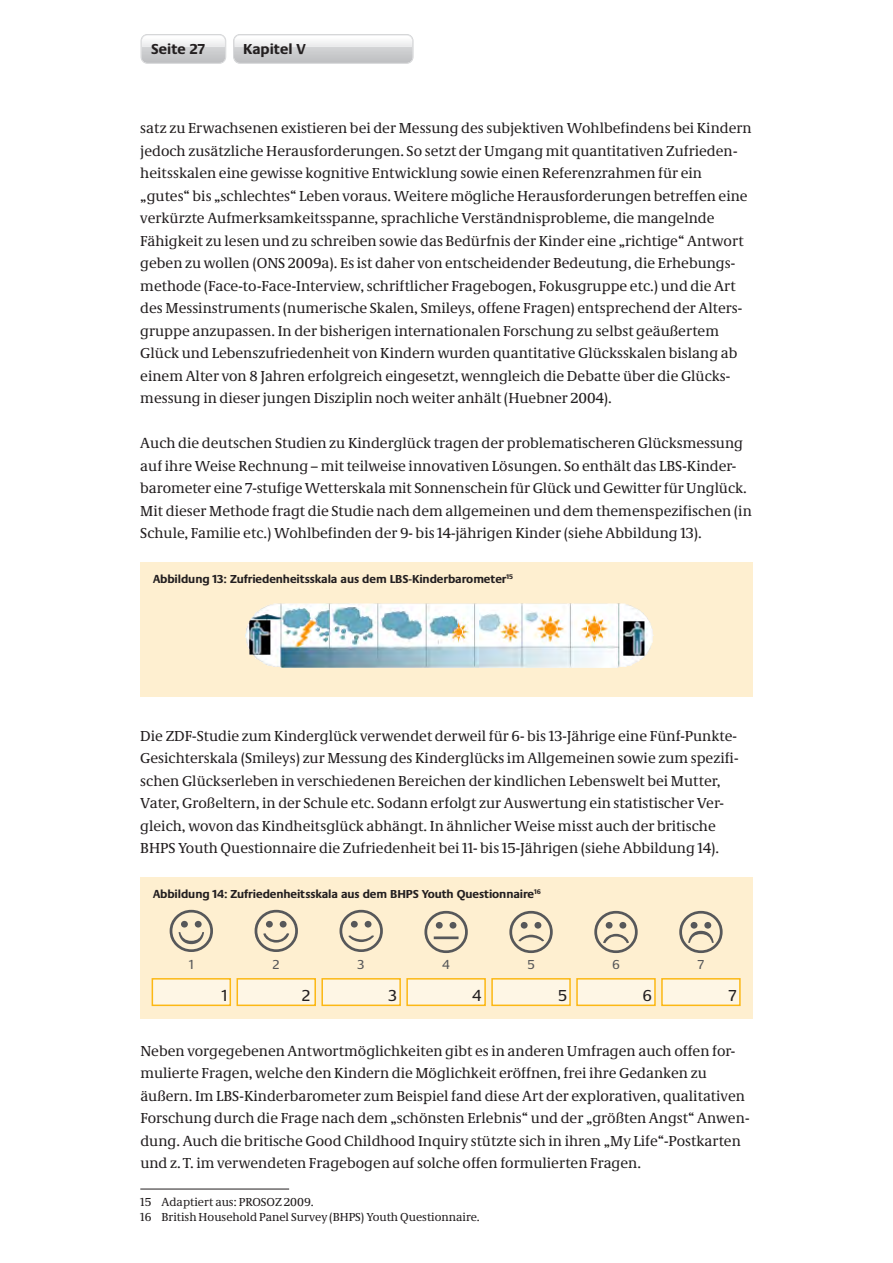
<style>
.page{position:relative;width:893px;height:1263px;background:#fff}
.page>*{position:absolute;margin:0;border:0;box-sizing:border-box;transform-origin:0 0}
.t1{font:16.5px "Neue Praxis";color:#231f20}
.t2{font:15px/22.5px "Neue Demos";color:#231f20}
.t3{font:700 15px "Neue Praxis";color:#231f20}
.t4{font:13.5px "Neue Praxis";color:#57585a}
.t5{font:700 12px "Neue Praxis";letter-spacing:-.01em;color:#231f20}
.t6{font:12px/15px "Neue Demos";color:#231f20}
</style>
<div class="page">
<svg style="left:141px;top:34px;width:85px;height:30px;background:#d4d5d6"></svg>
<img style="left:142px;top:36px;width:83px;height:6px">
<svg style="left:233px;top:34px;width:181px;height:30px"></svg>
<div style="left:140px;top:562px;width:613px;height:135px;background:#feefd0"></div>
<img style="left:245px;top:603px;width:409px;height:65px">
<div style="left:140px;top:877px;width:613px;height:141px;background:#feefd0"></div>
<div style="left:152px;top:978px;width:79px;height:28px;background:#fef6e5;border:2px solid #fcb814"></div>
<div style="left:237px;top:978px;width:79px;height:28px;background:#fef6e5;border:2px solid #fcb814"></div>
<div style="left:321px;top:978px;width:80px;height:28px;background:#fef6e5;border:2px solid #fcb814"></div>
<div style="left:406px;top:978px;width:80px;height:28px;background:#fef6e5;border:2px solid #fcb814"></div>
<div style="left:491px;top:978px;width:80px;height:28px;background:#fef6e5;border:2px solid #fcb814"></div>
<div style="left:576px;top:978px;width:80px;height:28px;background:#fef6e5;border:2px solid #fcb814"></div>
<div style="left:661px;top:978px;width:80px;height:28px;background:#fef6e5;border:2px solid #fcb814"></div>
<svg style="left:170px;top:910px;width:43px;height:42px"></svg>
<svg style="left:339px;top:910px;width:44px;height:42px"></svg>
<svg style="left:424px;top:911px;width:44px;height:42px"></svg>
<svg style="left:679px;top:911px;width:44px;height:42px"></svg>
<svg style="left:509px;top:911px;width:44px;height:42px"></svg>
<svg style="left:594px;top:911px;width:44px;height:42px"></svg>
<svg style="left:255px;top:910px;width:43px;height:42px"></svg>
<hr style="left:140px;top:1189px;width:149px;height:1px;background:#231f20">
<p class="t3" style="left:151px;top:39px;width:55px">Seite 27</p>
<p class="t3" style="left:243px;top:39px;width:64px">Kapitel V</p>
<p class="t2" style="left:140px;top:117px;width:613px">satz zu Erwachsenen existieren bei der Messung des subjektiven Wohlbefindens bei Kindern jedoch zusätzliche Herausforderungen. So setzt der Umgang mit quantitativen Zufrieden&shy;heitsskalen eine gewisse kognitive Entwicklung sowie einen Referenzrahmen für ein „gutes“ bis „schlechtes“ Leben voraus. Weitere mögliche Herausforderungen betreffen eine verkürzte Aufmerksamkeitsspanne, sprachliche Verständnisprobleme, die mangelnde Fähigkeit zu lesen und zu schreiben sowie das Bedürfnis der Kinder eine „richtige“ Antwort geben zu wollen (ONS 2009a). Es ist daher von entscheidender Bedeutung, die Erhebungs&shy;methode (Face-to-Face-Interview, schriftlicher Fragebogen, Fokusgruppe etc.) und die Art des Messinstruments (numerische Skalen, Smileys, offene Fragen) entsprechend der Alters&shy;gruppe anzupassen. In der bisherigen internationalen Forschung zu selbst geäußertem Glück und Lebenszufriedenheit von Kindern wurden quantitative Glücksskalen bislang ab einem Alter von 8 Jahren erfolgreich eingesetzt, wenngleich die Debatte über die Glücks&shy;messung in dieser jungen Disziplin noch weiter anhält (Huebner 2004).</p>
<p class="t2" style="left:140px;top:432px;width:613px">Auch die deutschen Studien zu Kinderglück tragen der problematischeren Glücksmessung auf ihre Weise Rechnung – mit teilweise innovativen Lösungen. So enthält das LBS-Kinder&shy;barometer eine 7-stufige Wetterskala mit Sonnenschein für Glück und Gewitter für Unglück.<br>Mit dieser Methode fragt die Studie nach dem allgemeinen und dem themenspezifischen (in Schule, Familie etc.) Wohlbefinden der 9- bis 14-jährigen Kinder (siehe Abbildung 13).</p>
<p class="t5" style="left:153px;top:572px;width:362px">Abbildung 13: Zufriedenheitsskala aus dem LBS-Kinderbarometer<sup>15</sup></p>
<p class="t2" style="left:140px;top:724px;width:600px">Die ZDF-Studie zum Kinderglück verwendet derweil für 6- bis 13-Jährige eine Fünf-Punkte-Gesichterskala (Smileys) zur Messung des Kinderglücks im Allgemeinen sowie zum spezifi&shy;schen Glückserleben in verschiedenen Bereichen der kindlichen Lebenswelt bei Mutter, Vater, Großeltern, in der Schule etc. Sodann erfolgt zur Auswertung ein statistischer Ver&shy;gleich, wovon das Kindheitsglück abhängt. In ähnlicher Weise misst auch der britische BHPS Youth Questionnaire die Zufriedenheit bei 11- bis 15-Jährigen (siehe Abbildung 14).</p>
<p class="t5" style="left:153px;top:887px;width:389px">Abbildung 14: Zufriedenheitsskala aus dem BHPS Youth Questionnaire<sup>16</sup></p>
<p class="t4" style="left:189px;top:956px;width:6px">1</p>
<p class="t4" style="left:273px;top:956px;width:8px">2</p>
<p class="t4" style="left:358px;top:956px;width:9px">3</p>
<p class="t4" style="left:442px;top:956px;width:9px">4</p>
<p class="t4" style="left:527px;top:956px;width:9px">5</p>
<p class="t4" style="left:612px;top:956px;width:9px">6</p>
<p class="t4" style="left:698px;top:956px;width:8px">7</p>
<p class="t1" style="left:302px;top:985px;width:10px">2</p>
<p class="t1" style="left:388px;top:985px;width:10px">3</p>
<p class="t1" style="left:472px;top:985px;width:11px">4</p>
<p class="t1" style="left:558px;top:985px;width:11px">5</p>
<p class="t1" style="left:643px;top:985px;width:11px">6</p>
<p class="t1" style="left:729px;top:985px;width:9px">7</p>
<p class="t1" style="left:222px;top:985px;width:7px">1</p>
<p class="t2" style="left:140px;top:1039px;width:611px">Neben vorgegebenen Antwortmöglichkeiten gibt es in anderen Umfragen auch offen for&shy;mulierte Fragen, welche den Kindern die Möglichkeit eröffnen, frei ihre Gedanken zu äußern. Im LBS-Kinderbarometer zum Beispiel fand diese Art der explorativen, qualitativen Forschung durch die Frage nach dem „schönsten Erlebnis“ und der „größten Angst“ Anwen&shy;dung. Auch die britische Good Childhood Inquiry stützte sich in ihren „My Life“-Postkarten und z. T. im verwendeten Fragebogen auf solche offen formulierten Fragen.</p>
<p class="t6" style="left:140px;top:1194px;width:341px">15 Adaptiert aus: PROSOZ 2009.<br>16 British Household Panel Survey (BHPS) Youth Questionnaire.</p>
</div>
